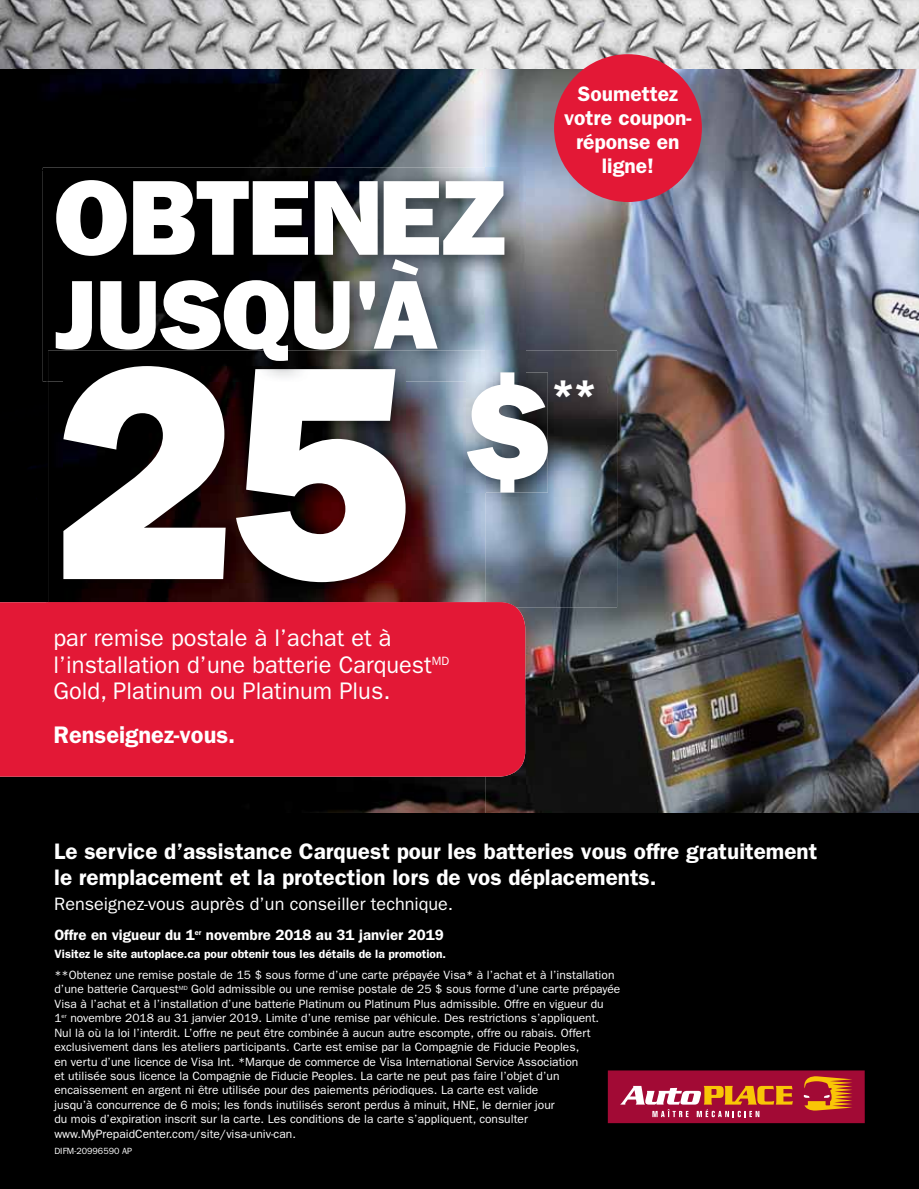
<style>
.page{position:relative;width:919px;height:1189px;background:#fff}
.page>*{position:absolute;margin:0;border:0;box-sizing:border-box;transform-origin:0 0}
.t1{font:305.85px "ITC Franklin Gothic Std Hvy";color:#fff}
.t2{font:107.25px "ITC Franklin Gothic Std Hvy";letter-spacing:-.02em;color:#fff}
.t3{font:98.25px "ITC Franklin Gothic Std Hvy";letter-spacing:-.015em;color:#fff}
.t4{font:40.2px "ITC Franklin Gothic Std Hvy";color:#fff}
.t5{font:24px/26.8px "ITC Franklin Gothic Std";color:#fff}
.t6{font:600 24px "ITC Franklin Gothic Std";color:#fff}
.t7{font:600 22.5px/25.5px "ITC Franklin Gothic Std";color:#fff}
.t8{font:600 21px/24px "ITC Franklin Gothic Std";color:#fff;text-align:center}
.t9{font:18px "ITC Franklin Gothic Std";color:#fff}
.t10{font:600 15px "ITC Franklin Gothic Std";color:#fff}
.t11{font:12px/14.4px "ITC Franklin Gothic Std";color:#fff}
.t12{font:600 12px "ITC Franklin Gothic Std";color:#fff}
.t13{font:9px "ITC Franklin Gothic Std";color:#fff}
</style>
<div class="page">
<img style="left:0;top:0;width:918px;height:813px">
<img style="left:0;top:68px;width:485px;height:102px">
<div style="left:0;top:170px;width:47px;height:432px;background:#000"></div>
<img style="left:47px;top:381px;width:1px;height:221px">
<img style="left:0;top:776px;width:485px;height:37px">
<div style="left:0;top:602px;width:525px;height:174px;background:#e31836"></div>
<div style="left:0;top:813px;width:918px;height:375px;background:#000"></div>
<div style="left:554px;top:54px;width:147px;height:148px;background:#e31836;border-radius:50%"></div>
<img style="left:485px;top:350px;width:132px;height:257px">
<img style="left:48px;top:381px;width:437px;height:221px">
<img style="left:48px;top:602px;width:468px;height:5px">
<img style="left:63px;top:381px;width:342px;height:201px">
<img style="left:467px;top:372px;width:80px;height:120px">
<img style="left:43px;top:168px;width:483px;height:213px">
<img style="left:94px;top:366px;width:303px;height:15px">
<img style="left:498px;top:372px;width:18px;height:9px">
<div style="left:607px;top:1070px;width:257px;height:53px;background:#a20a35"></div>
<svg style="left:803px;top:1076px;width:49px;height:34px"></svg>
<svg style="left:620px;top:1085px;width:172px;height:32px"></svg>
<h2 class="t2" style="left:54px;top:155px;width:454px">OBTENEZ</h2>
<h3 class="t3" style="left:54px;top:257px;width:385px">JUSQU'À</h3>
<h3 class="t8" style="left:564px;top:84px;width:129px">Soumettez votre coupon&shy;réponse en ligne!</h3>
<h1 class="t1" style="left:54px;top:294px;width:498px">25 <sup>$</sup></h1>
<h3 class="t4" style="left:551px;top:370px;width:47px">**</h3>
<h3 class="t5" style="left:54px;top:626px;width:397px">par remise postale à l’achat et à l’installation d’une batterie Carquest<sup>MD<br></sup>Gold, Platinum ou Platinum Plus.</h3>
<h3 class="t6" style="left:54px;top:726px;width:183px">Renseignez-vous.</h3>
<h3 class="t7" style="left:54px;top:841px;width:764px">Le service d’assistance Carquest pour les batteries vous offre gratuitement le remplacement et la protection lors de vos déplacements.</h3>
<h3 class="t9" style="left:54px;top:897px;width:400px">Renseignez-vous auprès d’un conseiller technique.</h3>
<p class="t10" style="left:54px;top:929px;width:391px">Offre en vigueur du 1<sup>er</sup> novembre 2018 au 31 janvier 2019</p>
<p class="t12" style="left:54px;top:949px;width:393px">Visitez le site autoplace.ca pour obtenir tous les détails de la promotion.</p>
<p class="t11" style="left:54px;top:969px;width:567px">**Obtenez une remise postale de 15 $ sous forme d’une carte prépayée Visa * à l’achat et à l’installation d’une batterie Carquest<sup>MD</sup> Gold admissible ou une remise postale de 25 $ sous forme d’une carte prépayée Visa à l’achat et à l’installation d’une batterie Platinum ou Platinum Plus admissible. Offre en vigueur du<br>1<sup>er</sup> novembre 2018 au 31 janvier 2019. Limite d’une remise par véhicule. Des restrictions s’appliquent.<br>Nul là où la loi l’interdit. L’offre ne peut être combinée à aucun autre escompte, offre ou rabais. Offert exclusivement dans les ateliers participants. Carte est emise par la Compagnie de Fiducie Peoples,<br>en vertu d’une licence de Visa Int. *Marque de commerce de Visa International Service Association<br>et utilisée sous licence la Compagnie de Fiducie Peoples. La carte ne peut pas faire l’objet d’un encaissement en argent ni être utilisée pour des paiements périodiques. La carte est valide<br>jusqu’à concurrence de 6 mois; les fonds inutilisés seront perdus à minuit, HNE, le dernier jour<br>du mois d’expiration inscrit sur la carte. Les conditions de la carte s’appliquent, consulter www.MyPrepaidCenter.com/site/visa-univ-can.</p>
<p class="t13" style="left:54px;top:1147px;width:79px">DIFM-20996590 AP</p>
</div>
